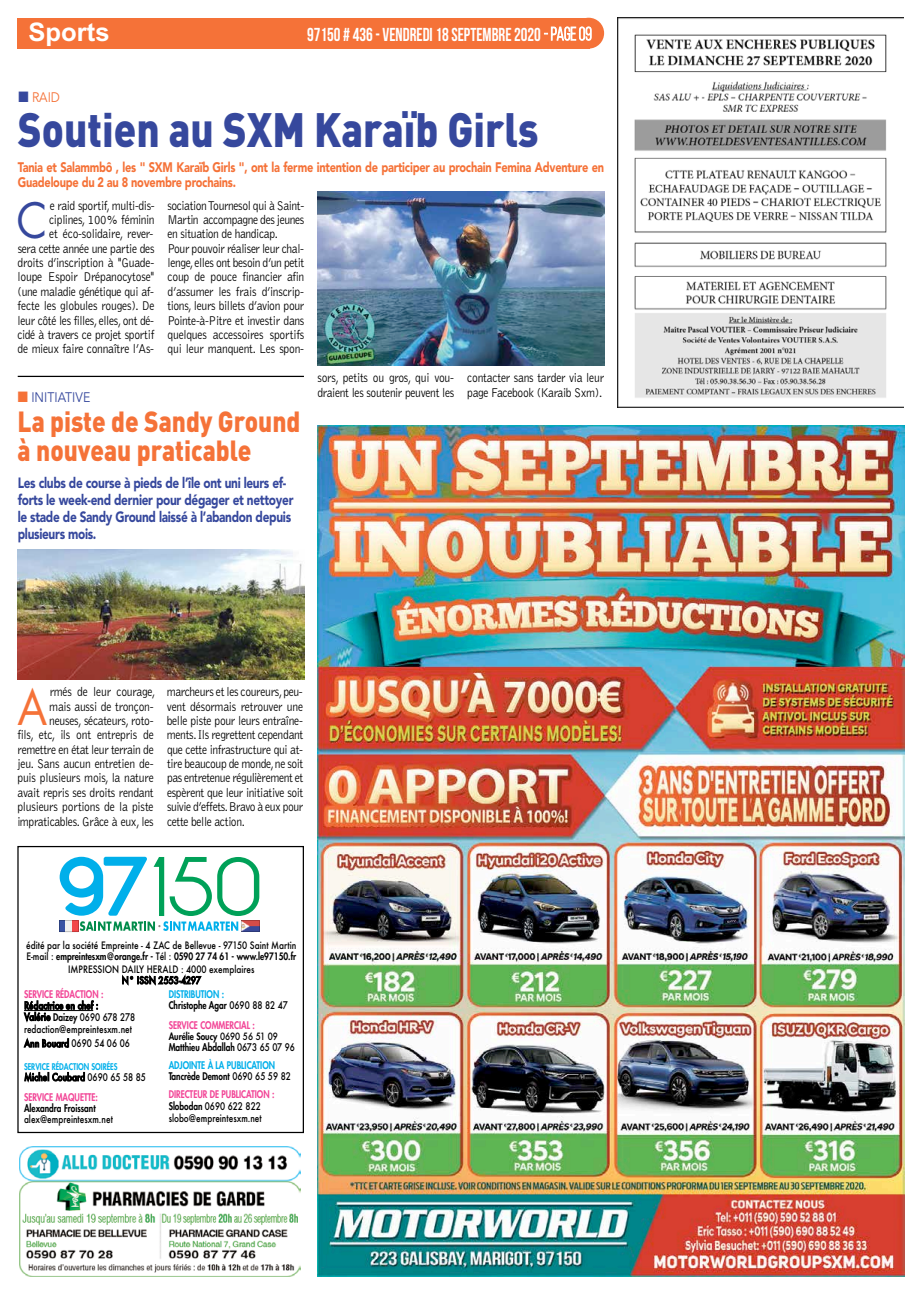
<style>
.page{position:relative;width:922px;height:1294px;background:#fff}
.page>*{position:absolute;margin:0;border:0;box-sizing:border-box;transform-origin:0 0}
.t1{font:900 47.62px "DIN Pro";color:#36489d;scale:.85 1}
.t2{font:47.38px "Futura";color:#36489d;scale:.9 1}
.t3{font:47.38px "Futura";color:#f57238;scale:.9 1}
.t4{font:900 28.75px/28.8px "DIN Pro";color:#f57238;scale:.85 1}
.t5{font:700 25.62px "Arial";color:#fff}
.t6{font:700 18.75px "Bebas Neue";color:#fff;scale:.9 1}
.t7{font:900 14.75px/16.8px "Avenir";letter-spacing:-.025em;color:#36489d;scale:.8 1}
.t8{font:900 13.75px/15.6px "Avenir";letter-spacing:-.02em;color:#f57238;scale:.8 1}
.t9{font:13.75px "Avenir";color:#36489d;scale:.89 1}
.t10{font:13.75px "Avenir";color:#f57238;scale:.89 1}
.t11{font:300 13.12px/14.4px "Bell Gothic";letter-spacing:-.03em;color:#000;scale:.88 1}
.t12{font:500 10.25px/11.6px "Futura";color:#000;scale:.8 1}
.t13{font:800 10.25px/18px "Futura";color:#f24496;scale:.8 1}
.t14{font:800 10.25px/11.2px "Futura";color:#000;scale:.8 1}
.t15{font:800 10.25px/18px "Futura";color:#00afea;scale:.8 1}
.t16{font:500 10px/11.2px "Futura";color:#000;scale:.83 1}
.t17{font:800 9.75px "Futura";color:#000;scale:.84 1}
.t18{font:800 9px "Futura";color:#00afea;scale:.8 1}
.s1{font-weight:400}
.s2{color:#36489d}
.s3{color:#f57238}
.s4{font-weight:800}
.s5{color:#00afea}
.s6{font-weight:500}
.s7{color:#000}
.s8{font-weight:500;color:#000}
</style>
<div class="page">
<img style="left:317px;top:425px;width:587px;height:851px">
<div style="left:18px;top:18px;width:571px;height:31px;background:#f57238"></div>
<div style="left:573px;top:18px;width:31px;height:31px;background:#f57238;border-radius:50%"></div>
<svg style="left:544px;top:26px;width:47px;height:15px"></svg>
<img style="left:617px;top:18px;width:286px;height:389px">
<div style="left:17px;top:846px;width:287px;height:287px;border:1px solid #000"></div>
<svg style="left:59px;top:856px;width:200px;height:76px"></svg>
<svg style="left:24px;top:1000px;width:74px;height:21px"></svg>
<svg style="left:24px;top:1038px;width:45px;height:9px"></svg>
<svg style="left:24px;top:1071px;width:61px;height:11px"></svg>
<svg style="left:122px;top:974px;width:79px;height:11px"></svg>
<img style="left:19px;top:1146px;width:281px;height:130px">
<img style="left:18px;top:549px;width:286px;height:130px">
<hr style="left:18px;top:376px;width:286px;height:1px;background:#000">
<img style="left:317px;top:191px;width:287px;height:174px">
<h3 class="t5" style="left:29px;top:15px;width:83px">Sports</h3>
<h3 class="t6" style="left:307px;top:24px;width:318px">97150 # 436- VENDREDI 18SEPTEMBRE2020 <span class="s1">-page09</span></h3>
<p class="t10" style="left:18px;top:89px;width:48px"><span class="s2">■</span> RAID</p>
<h1 class="t1" style="left:18px;top:89px;width:614px">Soutien au SXM Karaïb Girls</h1>
<p class="t8" style="left:18px;top:159px;width:734px">Tania et Salammbô , les " SXM Karaïb Girls ", ont la ferme intention de participer au prochain Femina Adventure en<br>Guadeloupe du 2 au 8 novembre prochains.</p>
<p class="t11" style="left:18px;top:198px;width:157px;text-align:right">e raid sportif, multi-dis&shy;ciplines, 100% féminin<br>et éco-solidaire, rever-<br>sera cette année une partie des droits d’inscription à "Guade&shy;loupe Espoir Drépanocytose" (une maladie génétique qui af&shy;fecte les globules rouges). De leur côté les filles, elles, ont dé&shy;cidé à travers ce projet sportif de mieux faire connaître l’As-</p>
<p class="t11" style="left:167px;top:198px;width:157px">sociationTournesol qui à Saint-<br>Martin accompagne des jeunes en situation de handicap.<br>Pour pouvoir réaliser leur chal&shy;lenge,elles ont besoin d’un petit coup de pouce financier afin d’assumer les frais d’inscrip&shy;tions, leurs billets d’avion pour<br>Pointe-à-Pitre et investir dans quelques accessoires sportifs qui leur manquent. Les spon-</p>
<h2 class="t2" style="left:17px;top:191px;width:35px">C</h2>
<p class="t9" style="left:18px;top:389px;width:83px"><span class="s3">■</span> INITIATIVE</p>
<h3 class="t4" style="left:18px;top:404px;width:334px">La piste de Sandy Ground à nouveau praticable</h3>
<p class="t7" style="left:18px;top:474px;width:346px">Les clubs de course à pieds de l’île ont uni leurs ef&shy;forts le week-end dernier pour dégager et nettoyer le stade de Sandy Ground laissé à l’abandon depuis plusieurs mois.</p>
<p class="t11" style="left:317px;top:371px;width:157px">sors, petits ou gros, qui vou&shy;draient les soutenir peuvent les</p>
<p class="t11" style="left:467px;top:371px;width:157px">contacter sans tarder via leur page Facebook (Karaib Sxm).</p>
<p class="t11" style="left:17px;top:685px;width:158px;text-align:right">rmés de leur courage,<br>mais aussi de tronçon&shy;neuses, sécateurs, roto-<br>fils, etc, ils ont entrepris de remettre en état leur terrain de jeu. Sans aucun entretien de&shy;puis plusieurs mois, la nature avait repris ses droits rendant plusieurs portions de la piste impraticables. Grâce à eux, les</p>
<p class="t11" style="left:167px;top:685px;width:157px;text-align:justify">marcheurs et les coureurs,peu&shy;vent désormais retrouver une belle piste pour leurs entraîne&shy;ments.Ils regrettent cependant que cette infrastructure qui at&shy;tire beaucoup de monde,ne soit pas entretenue régulièrement et espèrent que leur initiative soit suivie d’effets.Bravo à eux pour cette belle action.</p>
<h2 class="t3" style="left:17px;top:677px;width:35px">A</h2>
<p class="t16" style="left:26px;top:939px;width:327px">édité par la société Empreinte - 4 ZAC de Bellevue - 97150 Saint Martin<br>E-mail : <span class="s4">empreintesxm@orange.fr -</span> Tél : <span class="s4">0590 27 74 61 - www.le97150.fr</span></p>
<p class="t16" style="left:68px;top:963px;width:226px;text-align:center">IMPRESSION DAILY HERALD : 4000 exemplaires<br>N° ISSN 2553-4297</p>
<p class="t13" style="left:24px;top:985px;width:101px">SERVICE RÉDACTION :</p>
<p class="t12" style="left:24px;top:999px;width:140px">Rédactrice en chef :<br>Valérie <span class="s4">Daizey</span> 0690 678 278 redaction@empreintesxm.net</p>
<p class="t12" style="left:24px;top:1037px;width:133px">Ann Bouard 0690 54 06 06</p>
<p class="t18" style="left:24px;top:1060px;width:118px">SERVICE RÉDACTION SOIRÉES</p>
<p class="t12" style="left:24px;top:1071px;width:154px">Michel Coubard 0690 65 58 85</p>
<p class="t13" style="left:24px;top:1088px;width:94px">SERVICE MAQUETTE:</p>
<p class="t14" style="left:24px;top:1102px;width:91px">Alexandra Froissant</p>
<p class="t12" style="left:24px;top:1113px;width:113px">alex@empreintesxm.net</p>
<p class="t14" style="left:169px;top:988px;width:151px"><span class="s5">DISTRIBUTION :<br></span>Christophe Agar <span class="s6">0690 88 82 47</span></p>
<p class="t13" style="left:169px;top:1016px;width:109px">SERVICE COMMERCIAL :</p>
<p class="t17" style="left:169px;top:1030px;width:131px">Aurélie Soucy <span class="s6">0690 56 51 09</span></p>
<p class="t15" style="left:169px;top:1038px;width:159px"><span class="s7">Matthieu Abdallah</span> <span class="s8">0673 65 07 96<br></span>ADJOINTE À LA PUBLICATION</p>
<p class="t13" style="left:169px;top:1067px;width:154px"><span class="s7">Tancrède Demont</span> <span class="s8">0690 65 59 82<br></span>DIRECTEUR DE PUBLICATION :</p>
<p class="t12" style="left:169px;top:1100px;width:118px"><span class="s4">Slobodan</span> 0690 622 822 slobo@empreintesxm.net</p>
</div>
